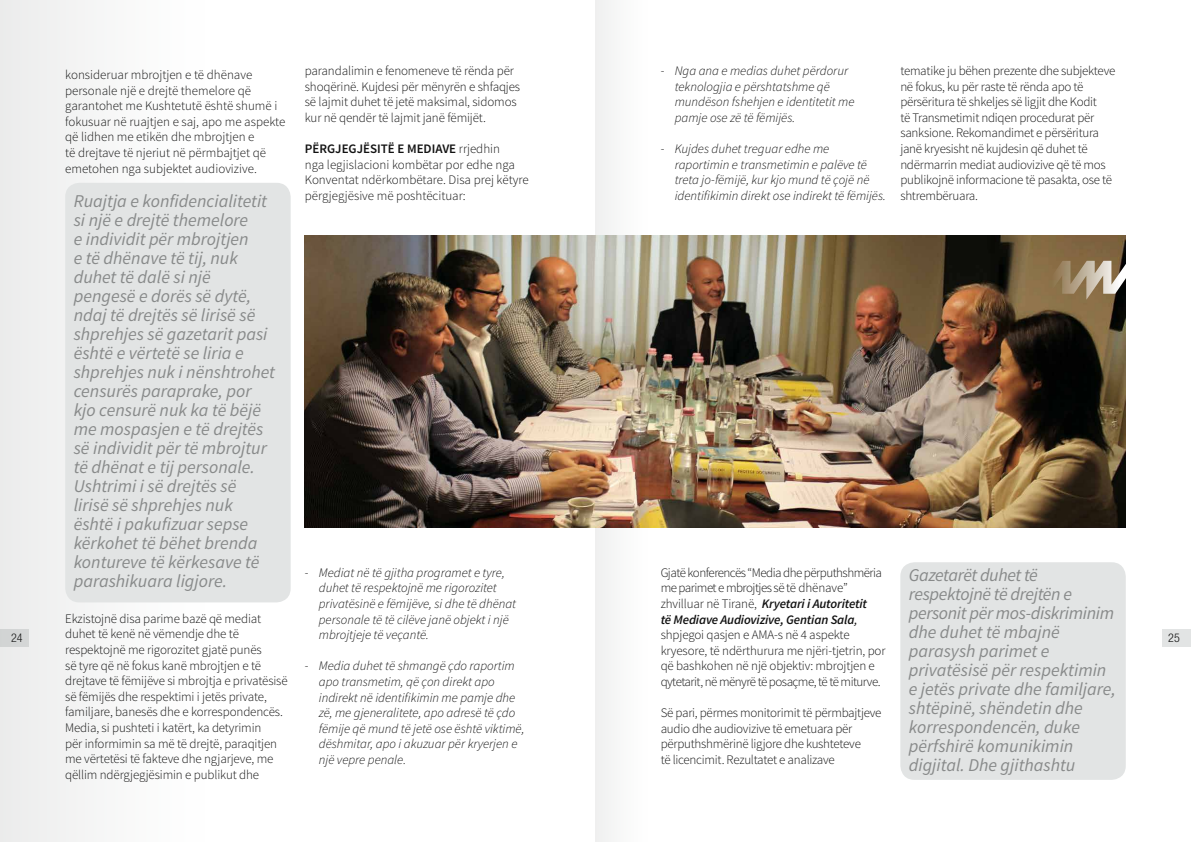
<style>
.page{position:relative;width:1191px;height:842px;background:#fff}
.page>*{position:absolute;margin:0;border:0;box-sizing:border-box;transform-origin:0 0}
.t1{font:italic 18px/19px "Source Sans Pro";color:#888a8a}
.t2{font:300 13px/15.6px "Source Sans Pro";letter-spacing:-.01em;color:#121212}
.t3{font:italic 300 13px/15.6px "Source Sans Pro";color:#121212}
.t4{font:300 condensed 12px "Helvetica Neue LT Pro";color:#121212}
.s1{font-weight:600}
.s2{font-weight:600;font-style:italic}
.s3{font-weight:400;font-style:italic}
</style>
<div class="page">
<div style="left:1162px;top:629px;width:29px;height:17px;background:#e2e4e4"></div>
<div style="left:0;top:0;width:215px;height:842px;background:#f3f3f3"></div>
<div style="left:595px;top:0;width:116px;height:842px;background:linear-gradient(to right,#f4f5f5,#fff)"></div>
<div style="left:65px;top:183px;width:226px;height:419px;background:#e2e4e4;border-radius:14px"></div>
<div style="left:900px;top:562px;width:225px;height:218px;background:#e2e4e4;border-radius:14px"></div>
<img style="left:305px;top:235px;width:820px;height:293px">
<svg style="left:1039px;top:261px;width:87px;height:39px;background:#9d8a6e"></svg>
<p class="t2" style="left:305px;top:63px;width:217px">parandalimin e fenomeneve të rënda për shoqërinë. Kujdesi për mënyrën e shfaqjes së lajmit duhet të jetë maksimal, sidomos kur në qendër të lajmit janë fëmijët.</p>
<p class="t2" style="left:305px;top:141px;width:225px"><span class="s1">PËRGJEGJËSITË E MEDIAVE</span> rrjedhin<br>nga legjislacioni kombëtar por edhe nga Konventat ndërkombëtare. Disa prej këtyre përgjegjësive më poshtëcituar:</p>
<p class="t3" style="left:674px;top:63px;width:181px;text-indent:-14px">- Nga ana e medias duhet përdorur teknologjia e përshtatshme që mundëson fshehjen e identitetit me pamje ose zë të fëmijës.</p>
<p class="t3" style="left:674px;top:141px;width:213px;text-indent:-14px">- Kujdes duhet treguar edhe me raportimin e transmetimin e palëve të treta jo-fëmijë, kur kjo mund të çojë në identifikimin direkt ose indirekt të fëmijës.</p>
<p class="t2" style="left:900px;top:63px;width:217px">tematike ju bëhen prezente dhe subjekteve në fokus, ku për raste të rënda apo të përsëritura të shkeljes së ligjit dhe Kodit<br>të Transmetimit ndiqen procedurat për sanksione. Rekomandimet e përsëritura janë kryesisht në kujdesin që duhet të ndërmarrin mediat audiovizive që të mos publikojnë informacione të pasakta, ose të shtrembëruara.</p>
<p class="t2" style="left:65px;top:67px;width:222px">konsideruar mbrojtjen e të dhënave personale një e drejtë themelore që garantohet me Kushtetutë është shumë i fokusuar në ruajtjen e saj, apo me aspekte që lidhen me etikën dhe mbrojtjen e<br>të drejtave të njeriut në përmbajtjet që emetohen nga subjektet audiovizive.</p>
<p class="t1" style="left:74px;top:192px;width:203px">Ruajtja e konfidencialitetit si një e drejtë themelore<br>e individit për mbrojtjen<br>e të dhënave të tij, nuk duhet të dalë si një pengesë e dorës së dytë, ndaj të drejtës së lirisë së shprehjes së gazetarit pasi është e vërtetë se liria e shprehjes nuk i nënshtrohet censurës paraprake, por kjo censurë nuk ka të bëjë me mospasjen e të drejtës së individit për të mbrojtur të dhënat e tij personale.<br>Ushtrimi i së drejtës së lirisë së shprehjes nuk është i pakufizuar sepse kërkohet të bëhet brenda kontureve të kërkesave të parashikuara ligjore.</p>
<p class="t2" style="left:65px;top:611px;width:224px">Ekzistojnë disa parime bazë që mediat duhet të kenë në vëmendje dhe të respektojnë me rigorozitet gjatë punës<br>së tyre që në fokus kanë mbrojtjen e të drejtave të fëmijëve si mbrojtja e privatësisë së fëmijës dhe respektimi i jetës private, familjare, banesës dhe e korrespondencës.<br>Media, si pushteti i katërt, ka detyrimin<br>për informimin sa më të drejtë, paraqitjen me vërtetësi të fakteve dhe ngjarjeve, me qëllim ndërgjegjësimin e publikut dhe</p>
<p class="t2" style="left:660px;top:565px;width:226px">Gjatë konferencës “Media dhe përputhshmëria me parimet e mbrojtjes së të dhënave” zhvilluar në Tiranë, <span class="s2">Kryetari i Autoritetit<br>të Mediave Audiovizive, Gentian Sala</span><span class="s3">, </span>shpjegoi qasjen e AMA-s në 4 aspekte kryesore, të ndërthurura me njëri-tjetrin, por që bashkohen në një objektiv: mbrojtjen e qytetarit, në mënyrë të posaçme, të të miturve.</p>
<p class="t2" style="left:660px;top:705px;width:222px">Së pari, përmes monitorimit të përmbajtjeve audio dhe audiovizive të emetuara për përputhshmërinë ligjore dhe kushteteve<br>të licencimit. Rezultatet e analizave</p>
<p class="t3" style="left:319px;top:565px;width:199px;text-indent:-14px">- Mediat në të gjitha programet e tyre, duhet të respektojnë me rigorozitet privatësinë e fëmijëve, si dhe të dhënat personale të të cilëve janë objekt i një mbrojtjeje të veçantë.</p>
<p class="t3" style="left:319px;top:658px;width:207px;text-indent:-14px">- Media duhet të shmangë çdo raportim apo transmetim, që çon direkt apo indirekt në identifikimin me pamje dhe zë, me gjeneralitete, apo adresë të çdo fëmije që mund të jetë ose është viktimë, dëshmitar, apo i akuzuar për kryerjen e një vepre penale.</p>
<p class="t1" style="left:909px;top:565px;width:208px">Gazetarët duhet të respektojnë të drejtën e personit për mos-diskriminim dhe duhet të mbajnë parasysh parimet e privatësisë për respektimin e jetës private dhe familjare, shtëpinë, shëndetin dhe korrespondencën, duke përfshirë komunikimin digjital. Dhe gjithashtu</p>
<p class="t4" style="left:11px;top:631px;width:13px">24</p>
<p class="t4" style="left:1168px;top:631px;width:13px">25</p>
</div>
